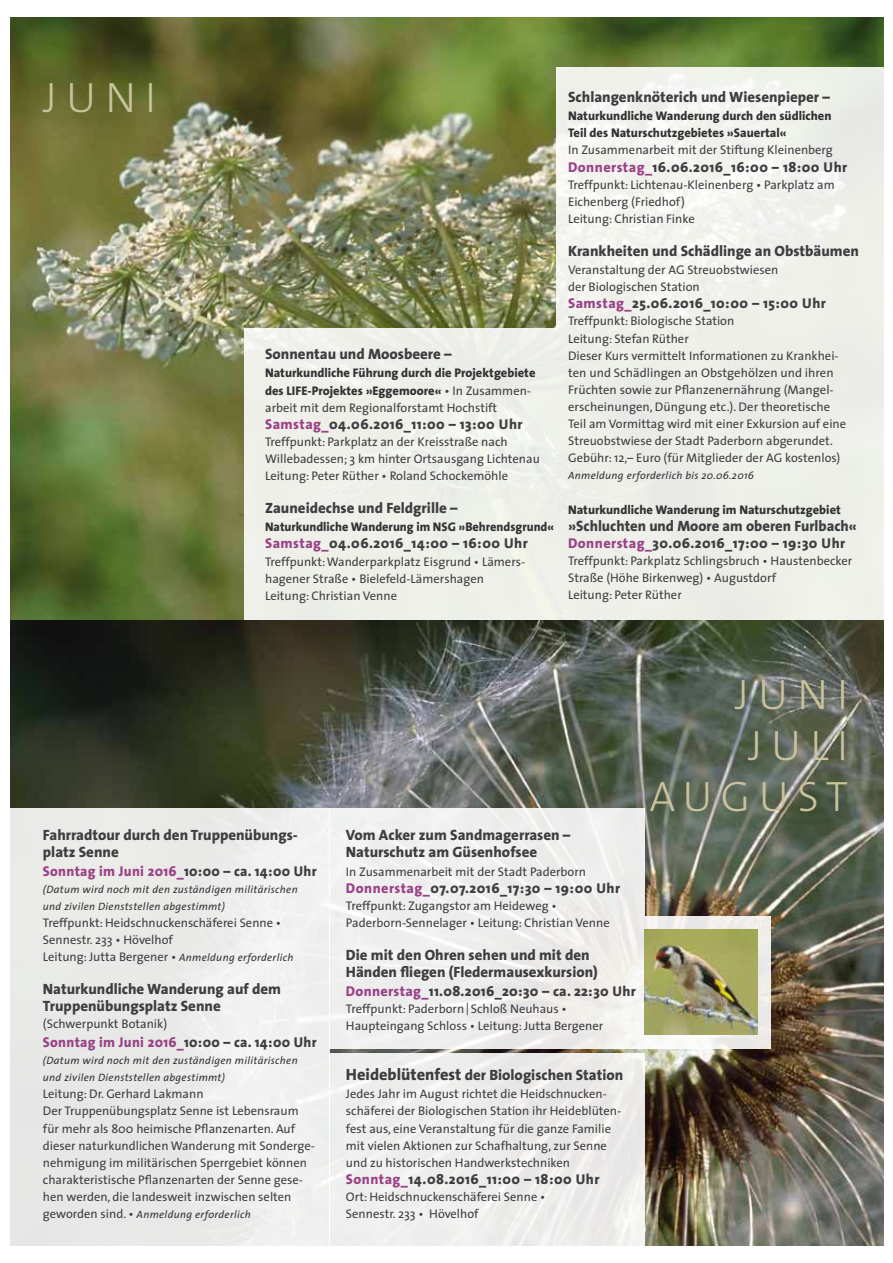
<style>
.page{position:relative;width:893px;height:1263px;background:#fff}
.page>*{position:absolute;margin:0;border:0;box-sizing:border-box;transform-origin:0 0}
.t1{font:300 42.75px/51.3px "The Sans";letter-spacing:.215em;color:#cac29d;text-align:right}
.t2{font:800 15px/17.1px "The Sans";color:#3e3d40}
.t3{font:800 14.25px "The Sans";letter-spacing:.03em;color:#3e3d40}
.t4{font:800 14.25px "The Sans";letter-spacing:.02em;color:#9a4387}
.t5{font:12.6px/17.1px "The Sans";color:#3e3d40}
.t6{font:800 12.6px/17.1px "The Sans";color:#323234}
.t7{font:italic 10.65px/17.1px "The Sans";letter-spacing:.03em;color:#323234}
.s1{font-weight:400;color:#3e3d40}
.s2{color:#9a4387}
.s3{color:#3e3d40}
.s4{font-style:italic;font-size:10.65px;color:#323234}
.s5{font-style:normal;font-size:12.6px;color:#3e3d40}
.s6{font-size:16.35px}
</style>
<div class="page">
<img style="left:11px;top:17px;width:872px;height:604px">
<div style="left:556px;top:68px;width:327px;height:553px;background:#eef0e9"></div>
<div style="left:245px;top:328px;width:311px;height:293px;background:#eff0e9"></div>
<img style="left:11px;top:621px;width:872px;height:625px">
<div style="left:11px;top:808px;width:319px;height:438px;background:#eaebe8"></div>
<div style="left:330px;top:1053px;width:315px;height:193px;background:#eeeeed"></div>
<div style="left:330px;top:808px;width:315px;height:241px;background:#eeeeed"></div>
<div style="left:645px;top:916px;width:126px;height:133px;background:linear-gradient(to right,#f7f6f4,#eceae8)"></div>
<img style="left:645px;top:930px;width:113px;height:105px">
<h1 class="t1" style="left:43px;top:71px;width:107px">JUNI</h1>
<p class="t2" style="left:265px;top:345px;width:188px">Sonnentau und Moosbeere –</p>
<p class="t6" style="left:265px;top:364px;width:272px">Naturkundliche Führung durch die Projektgebiete des LIFE-Projektes »Eggemoore« <span class="s1">• In Zusammen&shy;arbeit mit dem Regionalforstamt Hochstift</span></p>
<p class="t3" style="left:265px;top:412px;width:259px"><span class="s2">Samstag_</span>04.06.2016_11:00 – 13:00 Uhr</p>
<p class="t5" style="left:265px;top:433px;width:276px">Treffpunkt: Parkplatz an der Kreisstraße nach<br>Willebadessen; 3 km hinter Ortsausgang Lichtenau<br>Leitung: Peter Rüther • Roland Schockemöhle</p>
<p class="t2" style="left:265px;top:499px;width:194px">Zauneidechse und Feldgrille –</p>
<p class="t6" style="left:265px;top:518px;width:291px">Naturkundliche Wanderung im NSG »Behrendsgrund«</p>
<p class="t3" style="left:265px;top:532px;width:264px"><span class="s2">Samstag_</span>04.06.2016_14:00 – 16:00 Uhr</p>
<p class="t5" style="left:265px;top:552px;width:262px">Treffpunkt: Wanderparkplatz Eisgrund • Lämers&shy;hagener Straße • Bielefeld-Lämershagen<br>Leitung: Christian Venne</p>
<p class="t2" style="left:568px;top:88px;width:263px">Schlangenknöterich und Wiesenpieper –</p>
<p class="t6" style="left:568px;top:107px;width:265px">Naturkundliche Wanderung durch den südlichen<br>Teil des Naturschutzgebietes »Sauertal«</p>
<p class="t5" style="left:568px;top:141px;width:266px">In Zusammenarbeit mit der Stiftung Kleinenberg</p>
<p class="t3" style="left:568px;top:155px;width:281px"><span class="s2">Donnerstag_</span>16.06.2016_16:00 – 18:00 Uhr</p>
<p class="t5" style="left:568px;top:175px;width:268px">Treffpunkt: Lichtenau-Kleinenberg • Parkplatz am<br>Eichenberg (Friedhof)<br>Leitung: Christian Finke</p>
<p class="t2" style="left:568px;top:242px;width:292px">Krankheiten und Schädlinge an Obstbäumen</p>
<p class="t5" style="left:568px;top:261px;width:212px">Veranstaltung der AG Streuobstwiesen der Biologischen Station</p>
<p class="t3" style="left:568px;top:292px;width:259px"><span class="s2">Samstag_</span>25.06.2016_10:00 – 15:00 Uhr</p>
<p class="t5" style="left:568px;top:312px;width:280px">Treffpunkt: Biologische Station<br>Leitung: Stefan Rüther<br>Dieser Kurs vermittelt Informationen zu Krankhei&shy;ten und Schädlingen an Obstgehölzen und ihren Früchten sowie zur Pflanzenernährung (Mangel&shy;erscheinungen, Düngung etc.). Der theoretische Teil am Vormittag wird mit einer Exkursion auf eine Streuobstwiese der Stadt Paderborn abgerundet.<br>Gebühr: 12,– Euro (für Mitglieder der AG kostenlos)</p>
<p class="t7" style="left:568px;top:467px;width:187px">Anmeldung erforderlich bis 20.06.2016</p>
<p class="t6" style="left:568px;top:500px;width:274px">Naturkundliche Wanderung im Naturschutzgebiet</p>
<p class="t2" style="left:568px;top:517px;width:290px">»Schluchten und Moore am oberen Furlbach«</p>
<p class="t3" style="left:568px;top:531px;width:279px"><span class="s2">Donnerstag_</span>30.06.2016_17:00 – 19:30 Uhr</p>
<p class="t5" style="left:568px;top:552px;width:286px">Treffpunkt: Parkplatz Schlingsbruch • Haustenbecker<br>Straße (Höhe Birkenweg) • Augustdorf<br>Leitung: Peter Rüther</p>
<h1 class="t1" style="left:649px;top:667px;width:200px">JUNI<br>JULI<br>AUGUST</h1>
<p class="t2" style="left:43px;top:826px;width:256px">Fahrradtour durch den Truppenübungs&shy;platz Senne</p>
<p class="t4" style="left:43px;top:859px;width:275px">Sonntag im Juni 2016_<span class="s3">10:00 – ca. 14:00 Uhr</span></p>
<p class="t7" style="left:43px;top:880px;width:256px">(Datum wird noch mit den zuständigen militärischen und zivilen Dienststellen abgestimmt)</p>
<p class="t5" style="left:43px;top:914px;width:252px">Treffpunkt: Heidschnuckenschäferei Senne •<br>Sennestr. 233 • Hövelhof<br>Leitung: Jutta Bergener • <span class="s4">Anmeldung erforderlich</span></p>
<p class="t2" style="left:43px;top:980px;width:240px">Naturkundliche Wanderung auf dem<br>Truppenübungsplatz Senne</p>
<p class="t5" style="left:43px;top:1015px;width:126px">(Schwerpunkt Botanik)</p>
<p class="t4" style="left:43px;top:1030px;width:275px">Sonntag im Juni 2016_<span class="s3">10:00 – ca. 14:00 Uhr</span></p>
<p class="t7" style="left:43px;top:1051px;width:256px">(Datum wird noch mit den zuständigen militärischen und zivilen Dienststellen abgestimmt)</p>
<p class="t5" style="left:43px;top:1085px;width:274px">Leitung: Dr. Gerhard Lakmann<br>Der Truppenübungsplatz Senne ist Lebensraum für mehr als 800 heimische Pflanzenarten. Auf dieser naturkundlichen Wanderung mit Sonderge&shy;nehmigung im militärischen Sperrgebiet können charakteristische Pflanzenarten der Senne gese&shy;hen werden, die landesweit inzwischen selten</p>
<p class="t7" style="left:43px;top:1205px;width:209px"><span class="s5">geworden sind. •</span> Anmeldung erforderlich</p>
<p class="t2" style="left:346px;top:826px;width:226px">Vom Acker zum Sandmagerrasen –<br>Naturschutz am Güsenhofsee</p>
<p class="t5" style="left:346px;top:863px;width:242px">In Zusammenarbeit mit der Stadt Paderborn</p>
<p class="t3" style="left:346px;top:876px;width:276px"><span class="s2">Donnerstag_</span>07.07.2016_17:30 – 19:00 Uhr</p>
<p class="t5" style="left:346px;top:897px;width:265px">Treffpunkt: Zugangstor am Heideweg •<br>Paderborn-Sennelager • Leitung: Christian Venne</p>
<p class="t2" style="left:346px;top:946px;width:253px">Die mit den Ohren sehen und mit den<br>Händen fliegen (Fledermausexkursion)</p>
<p class="t3" style="left:346px;top:979px;width:291px"><span class="s2">Donnerstag_</span>11.08.2016_20:30 – ca. 22:30 Uhr</p>
<p class="t5" style="left:346px;top:1000px;width:259px">Treffpunkt: Paderborn|Schloß Neuhaus •<br>Haupteingang Schloss • Leitung: Jutta Bergener</p>
<p class="t2" style="left:346px;top:1066px;width:279px"><span class="s6">Heideblütenfest</span> der Biologischen Station</p>
<p class="t5" style="left:346px;top:1085px;width:277px">Jedes Jahr im August richtet die Heidschnucken&shy;schäferei der Biologischen Station ihr Heideblüten&shy;fest aus, eine Veranstaltung für die ganze Familie mit vielen Aktionen zur Schafhaltung, zur Senne und zu historischen Handwerkstechniken</p>
<p class="t3" style="left:346px;top:1167px;width:255px"><span class="s2">Sonntag_</span>14.08.2016_11:00 – 18:00 Uhr</p>
<p class="t5" style="left:346px;top:1188px;width:201px">Ort: Heidschnuckenschäferei Senne •<br>Sennestr. 233 • Hövelhof</p>
</div>
